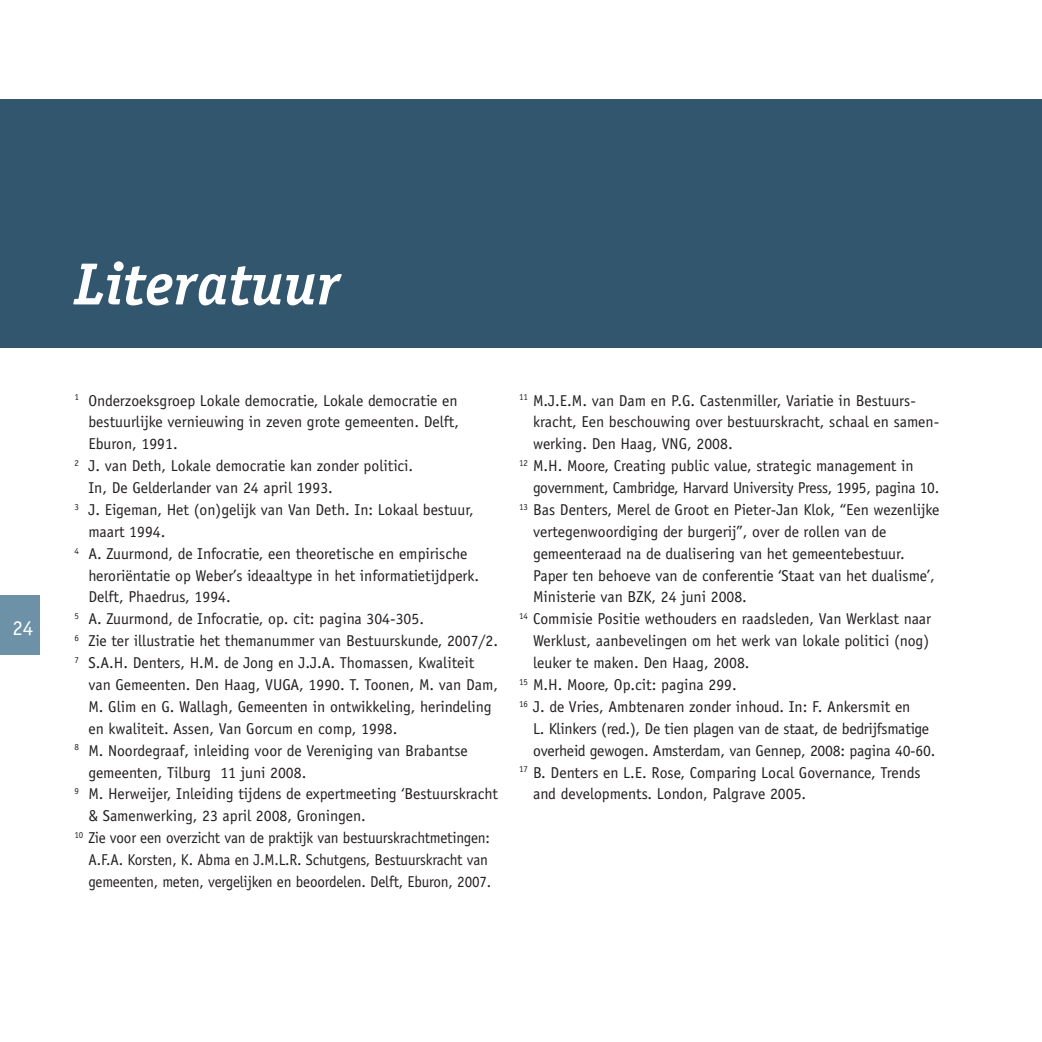
<style>
.page{position:relative;width:1042px;height:1042px;background:#fff}
.page>*{position:absolute;margin:0;border:0;box-sizing:border-box;transform-origin:0 0}
.t1{font:italic 700 59.5px "Officina Serif";color:#fff}
.t2{font:21px "Officina Serif";color:#fff}
.t3{font:15.75px "Officina Sans";color:#231f20}
.t4{font:15.75px "Officina Sans";color:#231f20;scale:.96 1}
</style>
<div class="page">
<div style="left:0;top:595px;width:40px;height:60px;background:#6d92a7"></div>
<div style="left:0;top:99px;width:1042px;height:248px;background:#31566d"></div>
<h2 class="t2" style="left:12px;top:620px;width:22px">24</h2>
<h1 class="t1" style="left:74px;top:262px;width:267px">Literatuur</h1>
<p class="t3" style="left:74px;top:394px;width:385px"><sup>1</sup> Onderzoeksgroep Lokale democratie, Lokale democratie en</p>
<p class="t3" style="left:88px;top:416px;width:372px">bestuurlijke vernieuwing in zeven grote gemeenten. Delft,</p>
<p class="t3" style="left:88px;top:438px;width:91px">Eburon, 1991.</p>
<p class="t3" style="left:74px;top:460px;width:340px"><sup>2</sup> J. van Deth, Lokale democratie kan zonder politici.</p>
<p class="t3" style="left:88px;top:482px;width:246px">In, De Gelderlander van 24 april 1993.</p>
<p class="t3" style="left:74px;top:503px;width:401px"><sup>3</sup> J. Eigeman, Het (on)gelijk van Van Deth. In: Lokaal bestuur,</p>
<p class="t3" style="left:88px;top:525px;width:79px">maart 1994.</p>
<p class="t3" style="left:74px;top:547px;width:394px"><sup>4</sup> A. Zuurmond, de Infocratie, een theoretische en empirische</p>
<p class="t3" style="left:88px;top:569px;width:392px">heroriëntatie op Weber’s ideaaltype in het informatietijdperk.</p>
<p class="t3" style="left:88px;top:591px;width:144px">Delft, Phaedrus, 1994.</p>
<p class="t3" style="left:74px;top:613px;width:351px"><sup>5</sup> A. Zuurmond, de Infocratie, op. cit: pagina 304-305.</p>
<p class="t3" style="left:74px;top:635px;width:425px"><sup>6</sup> Zie ter illustratie het themanummer van Bestuurskunde, 2007/2.</p>
<p class="t3" style="left:74px;top:657px;width:401px"><sup>7</sup> S.A.H. Denters, H.M. de Jong en J.J.A. Thomassen, Kwaliteit</p>
<p class="t3" style="left:88px;top:678px;width:411px">van Gemeenten. Den Haag, VUGA, 1990. T. Toonen, M. van Dam,</p>
<p class="t3" style="left:88px;top:700px;width:405px">M. Glim en G. Wallagh, Gemeenten in ontwikkeling, herindeling</p>
<p class="t3" style="left:88px;top:722px;width:310px">en kwaliteit. Assen, Van Gorcum en comp, 1998.</p>
<p class="t3" style="left:74px;top:744px;width:395px"><sup>8</sup> M. Noordegraaf, inleiding voor de Vereniging van Brabantse</p>
<p class="t3" style="left:88px;top:766px;width:219px">gemeenten, Tilburg 11 juni 2008.</p>
<p class="t3" style="left:74px;top:788px;width:425px"><sup>9</sup> M. Herweijer, Inleiding tijdens de expertmeeting ‘Bestuurskracht</p>
<p class="t3" style="left:88px;top:810px;width:279px">&amp; Samenwerking, 23 april 2008, Groningen.</p>
<p class="t4" style="left:74px;top:832px;width:434px"><sup>10</sup> Zie voor een overzicht van de praktijk van bestuurskrachtmetingen:</p>
<p class="t4" style="left:88px;top:853px;width:418px">A.F.A. Korsten, K. Abma en J.M.L.R. Schutgens, Bestuurskracht van</p>
<p class="t4" style="left:88px;top:875px;width:421px">gemeenten, meten, vergelijken en beoordelen. Delft, Eburon, 2007.</p>
<p class="t3" style="left:519px;top:394px;width:398px"><sup>11</sup> M.J.E.M. van Dam en P.G. Castenmiller, Variatie in Bestuurs-</p>
<p class="t3" style="left:533px;top:416px;width:408px">kracht, Een beschouwing over bestuurskracht, schaal en samen-</p>
<p class="t3" style="left:533px;top:438px;width:201px">werking. Den Haag, VNG, 2008.</p>
<p class="t3" style="left:519px;top:460px;width:396px"><sup>12</sup> M.H. Moore, Creating public value, strategic management in</p>
<p class="t3" style="left:533px;top:482px;width:408px">government, Cambridge, Harvard University Press, 1995, pagina 10.</p>
<p class="t3" style="left:519px;top:503px;width:422px"><sup>13</sup> Bas Denters, Merel de Groot en Pieter-Jan Klok, “Een wezenlijke</p>
<p class="t3" style="left:533px;top:525px;width:355px">vertegenwoordiging der burgerij”, over de rollen van de</p>
<p class="t3" style="left:533px;top:547px;width:373px">gemeenteraad na de dualisering van het gemeentebestuur.</p>
<p class="t3" style="left:533px;top:569px;width:403px">Paper ten behoeve van de conferentie ‘Staat van het dualisme’,</p>
<p class="t3" style="left:533px;top:591px;width:215px">Ministerie van BZK, 24 juni 2008.</p>
<p class="t3" style="left:519px;top:613px;width:414px"><sup>14</sup> Commisie Positie wethouders en raadsleden, Van Werklast naar</p>
<p class="t3" style="left:533px;top:635px;width:398px">Werklust, aanbevelingen om het werk van lokale politici (nog)</p>
<p class="t3" style="left:533px;top:657px;width:218px">leuker te maken. Den Haag, 2008.</p>
<p class="t3" style="left:519px;top:678px;width:219px"><sup>15</sup> M.H. Moore, Op.cit: pagina 299.</p>
<p class="t3" style="left:519px;top:700px;width:393px"><sup>16</sup> J. de Vries, Ambtenaren zonder inhoud. In: F. Ankersmit en</p>
<p class="t3" style="left:533px;top:722px;width:398px">L. Klinkers (red.), De tien plagen van de staat, de bedrijfsmatige</p>
<p class="t3" style="left:533px;top:744px;width:404px">overheid gewogen. Amsterdam, van Gennep, 2008: pagina 40-60.</p>
<p class="t3" style="left:519px;top:766px;width:403px"><sup>17</sup> B. Denters en L.E. Rose, Comparing Local Governance, Trends</p>
<p class="t3" style="left:533px;top:788px;width:275px">and developments. London, Palgrave 2005.</p>
</div>
